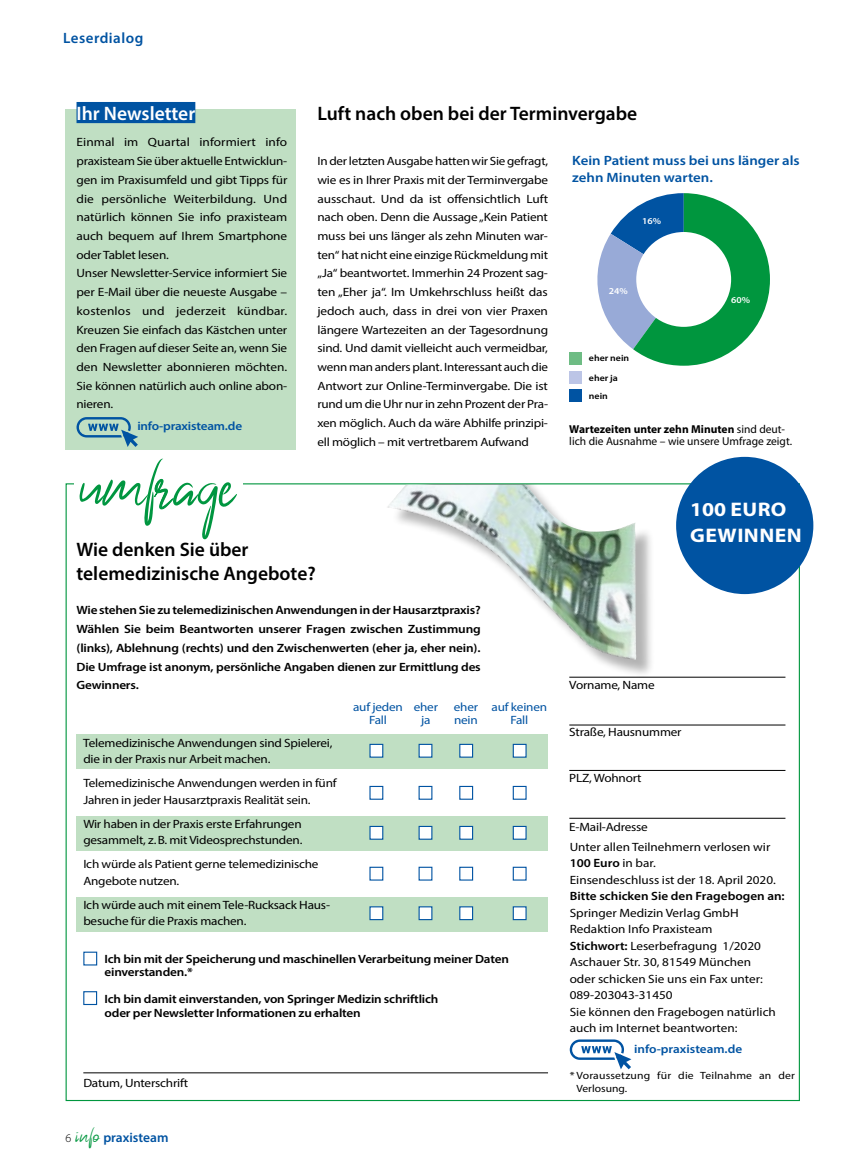
<style>
.page{position:relative;width:851px;height:1170px;background:#fff}
.page>*{position:absolute;margin:0;border:0;box-sizing:border-box;transform-origin:0 0}
.t1{font:37.5px "Nalika Signature";color:#00963e}
.t2{font:700 19.65px/25px "Myriad Pro";letter-spacing:.02em;color:#fff;scale:1.1 1}
.t3{font:600 19.5px/24px "Myriad Pro";color:#000}
.t4{font:600 19.5px "Myriad Pro";color:#fff}
.t5{font:600 15px "Myriad Pro";letter-spacing:.035em;color:#0053a2}
.t6{font:600 13.5px/16.5px "Myriad Pro";color:#0053a2;scale:1.1 1}
.t7{font:600 13.5px "Myriad Pro";color:#0053a2}
.t8{font:12px/16.5px "Myriad Pro";letter-spacing:-.015em;color:#000;scale:1.1 1}
.t9{font:12px/18.8px "Myriad Pro";letter-spacing:-.015em;color:#000;text-align:justify;scale:1.09 1}
.t10{font:600 12px/18.8px "Myriad Pro";letter-spacing:-.015em;color:#000;scale:1.1 1}
.t11{font:12px/18.8px "Myriad Pro";letter-spacing:-.015em;color:#000;scale:1.11 1}
.t12{font:12px/13.5px "Myriad Pro";letter-spacing:-.015em;color:#0053a2;text-align:center;scale:1.1 1}
.t13{font:600 12px "Myriad Pro";letter-spacing:-.015em;color:#0053a2;scale:1.1 1}
.t14{font:300 12px "Myriad Pro";color:#000}
.t15{font:11.55px/12px "Myriad Pro";color:#000}
.t16{font:10.5px/13.5px "Myriad Pro";letter-spacing:.015em;color:#000;scale:1.11 1}
.t17{font:600 9px/19.4px "Myriad Pro";color:#000;scale:1.1 1}
.t18{font:600 9px "Myriad Pro";color:#fff;scale:1.1 1}
.s1{font-weight:700}
.s2{font-weight:600}
</style>
<div class="page">
<div style="left:76px;top:896px;width:472px;height:35px;background:#c0dfc3"></div>
<div style="left:76px;top:816px;width:472px;height:34px;background:#c0dfc3"></div>
<div style="left:76px;top:734px;width:472px;height:35px;background:#c0dfc3"></div>
<div style="left:66px;top:109px;width:230px;height:340px;background:#c0dfc3"></div>
<div style="left:76px;top:102px;width:119px;height:21px;background:#0053a2"></div>
<svg style="left:76px;top:417px;width:62px;height:30px"></svg>
<div style="left:390px;top:484px;width:265px;height:194px;background:#000;opacity:.3"></div>
<img style="left:386px;top:484px;width:250px;height:176px">
<div style="left:676px;top:457px;width:137px;height:137px;background:#0053a2;border-radius:50%"></div>
<div style="left:369px;top:785px;width:14px;height:14px;background:#fff;border:1px solid #0053a2"></div>
<div style="left:418px;top:785px;width:14px;height:14px;background:#fff;border:1px solid #0053a2"></div>
<div style="left:459px;top:785px;width:14px;height:14px;background:#fff;border:1px solid #0053a2"></div>
<div style="left:512px;top:785px;width:14px;height:14px;background:#fff;border:1px solid #0053a2"></div>
<div style="left:369px;top:825px;width:14px;height:14px;background:#fff;border:1px solid #0053a2"></div>
<div style="left:418px;top:825px;width:14px;height:14px;background:#fff;border:1px solid #0053a2"></div>
<div style="left:459px;top:825px;width:14px;height:14px;background:#fff;border:1px solid #0053a2"></div>
<div style="left:512px;top:825px;width:14px;height:14px;background:#fff;border:1px solid #0053a2"></div>
<div style="left:369px;top:866px;width:14px;height:14px;background:#fff;border:1px solid #0053a2"></div>
<div style="left:418px;top:866px;width:14px;height:14px;background:#fff;border:1px solid #0053a2"></div>
<div style="left:459px;top:866px;width:14px;height:14px;background:#fff;border:1px solid #0053a2"></div>
<div style="left:512px;top:866px;width:14px;height:14px;background:#fff;border:1px solid #0053a2"></div>
<div style="left:369px;top:906px;width:14px;height:14px;background:#fff;border:1px solid #0053a2"></div>
<div style="left:418px;top:906px;width:14px;height:14px;background:#fff;border:1px solid #0053a2"></div>
<div style="left:459px;top:906px;width:14px;height:14px;background:#fff;border:1px solid #0053a2"></div>
<div style="left:512px;top:906px;width:14px;height:14px;background:#fff;border:1px solid #0053a2"></div>
<hr style="left:83px;top:1072px;width:465px;height:1px;background:#000">
<svg style="left:569px;top:1039px;width:62px;height:30px"></svg>
<hr style="left:569px;top:676px;width:216px;height:1px;background:#000">
<hr style="left:569px;top:724px;width:216px;height:1px;background:#000">
<hr style="left:569px;top:770px;width:216px;height:1px;background:#000">
<hr style="left:569px;top:817px;width:216px;height:1px;background:#000">
<div style="left:83px;top:951px;width:14px;height:14px;background:#fff;border:1px solid #0053a2"></div>
<div style="left:83px;top:991px;width:14px;height:13px;background:#fff;border:1px solid #0053a2"></div>
<div style="left:369px;top:743px;width:14px;height:14px;background:#fff;border:1px solid #0053a2"></div>
<div style="left:418px;top:743px;width:14px;height:14px;background:#fff;border:1px solid #0053a2"></div>
<div style="left:459px;top:743px;width:14px;height:14px;background:#fff;border:1px solid #0053a2"></div>
<div style="left:512px;top:743px;width:14px;height:14px;background:#fff;border:1px solid #0053a2"></div>
<svg style="left:597px;top:193px;width:172px;height:173px"></svg>
<div style="left:636px;top:232px;width:95px;height:95px;background:#fff;border-radius:50%"></div>
<div style="left:569px;top:352px;width:13px;height:13px;background:#6ebc84"></div>
<div style="left:569px;top:371px;width:13px;height:13px;background:#bcc5e6"></div>
<div style="left:569px;top:389px;width:13px;height:13px;background:#0053a2"></div>
<svg style="left:80px;top:458px;width:157px;height:81px"></svg>
<p class="t5" style="left:63px;top:28px;width:82px">Leserdialog</p>
<h3 class="t4" style="left:76px;top:101px;width:120px">Ihr Newsletter</h3>
<p class="t11" style="left:76px;top:133px;width:191px">Einmal im Quartal informiert info praxisteam Sie über aktuelle Entwicklun&shy;gen im Praxisumfeld und gibt Tipps für die persönliche Weiterbildung. Und natürlich können Sie info praxisteam auch bequem auf Ihrem Smartphone oder Tablet lesen.<br>Unser Newsletter-Service informiert Sie per E-Mail über die neueste Ausgabe – kostenlos und jederzeit kündbar.<br>Kreuzen Sie einfach das Kästchen unter den Fragen auf dieser Seite an, wenn Sie den Newsletter abonnieren möchten.<br>Sie können natürlich auch online abon&shy;nieren.</p>
<p class="t13" style="left:137px;top:419px;width:97px">info-praxisteam.de</p>
<h3 class="t3" style="left:317px;top:101px;width:321px">Luft nach oben bei der Terminvergabe</h3>
<p class="t9" style="left:317px;top:151px;width:213px">In der letzten Ausgabe hatten wir Sie gefragt, wie es in Ihrer Praxis mit der Terminvergabe ausschaut. Und da ist offensichtlich Luft nach oben. Denn die Aussage „Kein Patient muss bei uns länger als zehn Minuten war&shy;ten“ hat nicht eine einzige Rückmeldung mit „Ja“ beantwortet. Immerhin 24 Prozent sag&shy;ten „Eher ja“. Im Umkehrschluss heißt das jedoch auch, dass in drei von vier Praxen längere Wartezeiten an der Tagesordnung sind. Und damit vielleicht auch vermeidbar, wenn man anders plant. Interessant auch die Antwort zur Online-Terminvergabe. Die ist rund um die Uhr nur in zehn Prozent der Pra&shy;xen möglich. Auch da wäre Abhilfe prinzipi&shy;ell möglich – mit vertretbarem Aufwand</p>
<p class="t6" style="left:572px;top:152px;width:208px">Kein Patient muss bei uns länger als zehn Minuten warten.</p>
<p class="t18" style="left:642px;top:216px;width:19px">16%</p>
<p class="t18" style="left:608px;top:285px;width:19px">24%</p>
<p class="t18" style="left:731px;top:294px;width:19px">60%</p>
<p class="t17" style="left:588px;top:348px;width:38px">eher nein eher ja</p>
<p class="t17" style="left:588px;top:385px;width:19px">nein</p>
<p class="t15" style="left:569px;top:423px;width:224px"><span class="s1">Wartezeiten unter zehn Minuten</span> sind deut&shy;lich die Ausnahme – wie unsere Umfrage zeigt.</p>
<h3 class="t3" style="left:76px;top:537px;width:241px">Wie denken Sie über telemedizinische Angebote?</h3>
<p class="t10" style="left:76px;top:600px;width:369px;text-align:justify">Wie stehen Sie zu telemedizinischen Anwendungen in der Hausarztpraxis?<br>Wählen Sie beim Beantworten unserer Fragen zwischen Zustimmung (links), Ablehnung (rechts) und den Zwischenwerten (eher ja, eher nein).<br>Die Umfrage ist anonym, persönliche Angaben dienen zur Ermittlung des Gewinners.</p>
<p class="t8" style="left:83px;top:734px;width:228px">Telemedizinische Anwendungen sind Spielerei, die in der Praxis nur Arbeit machen.</p>
<p class="t8" style="left:83px;top:774px;width:232px">Telemedizinische Anwendungen werden in fünf<br>Jahren in jeder Hausarztpraxis Realität sein.</p>
<p class="t8" style="left:83px;top:815px;width:201px">Wir haben in der Praxis erste Erfahrungen gesammelt, z.B. mit Videosprechstunden.</p>
<p class="t8" style="left:83px;top:855px;width:215px">Ich würde als Patient gerne telemedizinische<br>Angebote nutzen.</p>
<p class="t8" style="left:83px;top:896px;width:226px">Ich würde auch mit einem Tele-Rucksack Haus&shy;besuche für die Praxis machen.</p>
<p class="t12" style="left:353px;top:699px;width:47px">auf jeden<br>Fall</p>
<p class="t12" style="left:413px;top:699px;width:24px">eher ja</p>
<p class="t12" style="left:453px;top:699px;width:24px;text-align:left">eher nein</p>
<p class="t12" style="left:491px;top:699px;width:52px">auf keinen<br>Fall</p>
<p class="t10" style="left:105px;top:951px;width:369px;line-height:13.5px">Ich bin mit der Speicherung und maschinellen Verarbeitung meiner Daten einverstanden.*</p>
<p class="t10" style="left:105px;top:991px;width:305px;line-height:13.5px">Ich bin damit einverstanden, von Springer Medizin schriftlich oder per Newsletter Informationen zu erhalten</p>
<p class="t8" style="left:83px;top:1074px;width:97px">Datum, Unterschrift</p>
<p class="t14" style="left:65px;top:1131px;width:7px">6</p>
<h1 class="t1" style="left:76px;top:1119px;width:25px">info</h1>
<p class="t7" style="left:103px;top:1128px;width:67px">praxisteam</p>
<h2 class="t2" style="left:690px;top:496px;width:103px">100 EURO<br>GEWINNEN</h2>
<p class="t8" style="left:569px;top:676px;width:79px">Vorname, Name</p>
<p class="t8" style="left:569px;top:723px;width:103px">Straße, Hausnummer</p>
<p class="t8" style="left:569px;top:769px;width:67px">PLZ, Wohnort</p>
<p class="t8" style="left:569px;top:818px;width:73px">E-Mail-Adresse</p>
<p class="t8" style="left:569px;top:838px;width:189px">Unter allen Teilnehmern verlosen wir<br><span class="s2">100 Euro</span> in bar.<br>Einsendeschluss ist der 18. April 2020.</p>
<p class="t10" style="left:569px;top:886px;width:197px">Bitte schicken Sie den Fragebogen an:</p>
<p class="t8" style="left:569px;top:904px;width:189px">Springer Medizin Verlag GmbH<br>Redaktion Info Praxisteam<br><span class="s2">Stichwort:</span> Leserbefragung 1/2020<br>Aschauer Str. 30, 81549 München oder schicken Sie uns ein Fax unter:<br>089-203043-31450<br>Sie können den Fragebogen natürlich auch im Internet beantworten:</p>
<p class="t13" style="left:634px;top:1041px;width:100px">info-praxisteam.de</p>
<p class="t16" style="left:576px;top:1068px;width:198px;text-indent:-7px">* Voraussetzung für die Teilnahme an der<br>Verlosung.</p>
</div>
